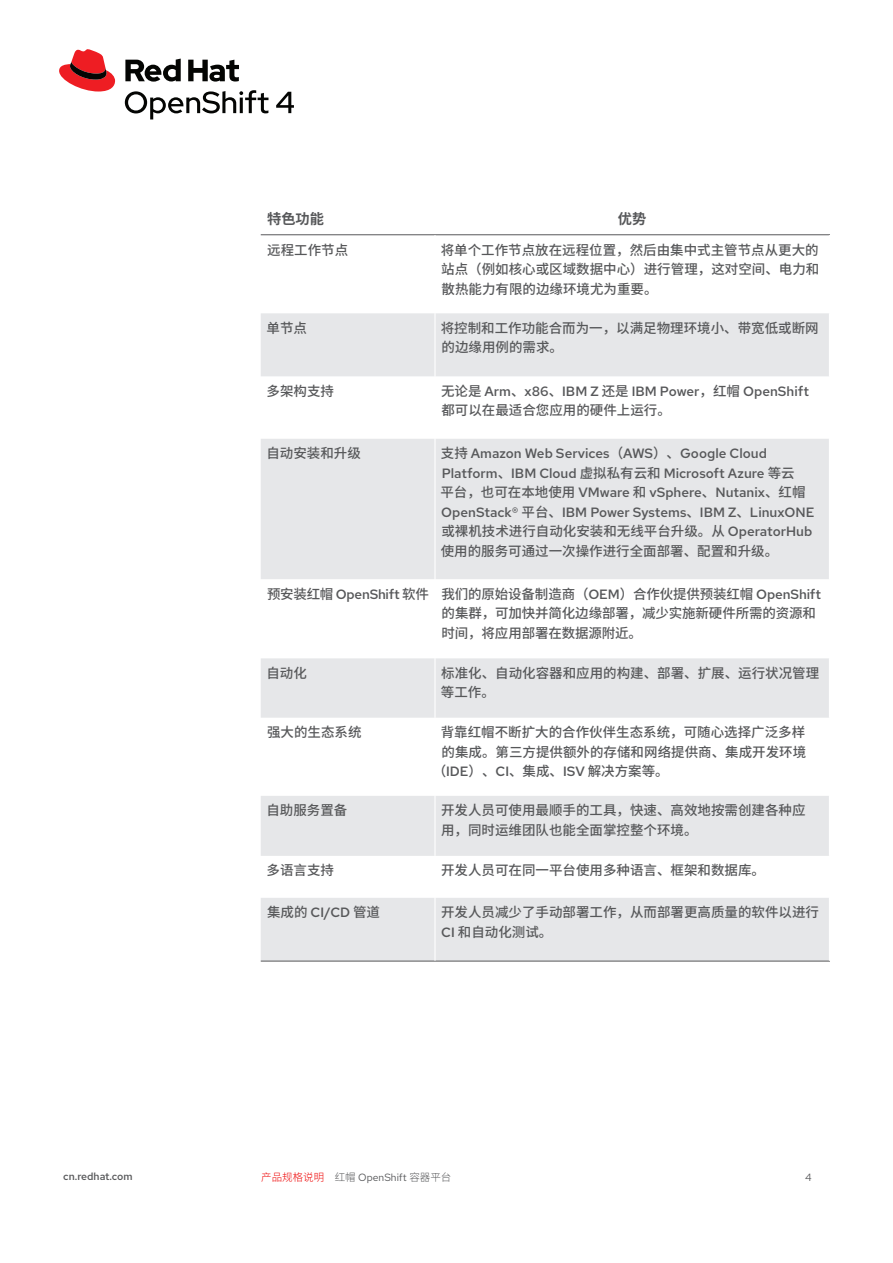
<style>
.page{position:relative;width:893px;height:1263px;background:#fff}
.page>*{position:absolute;margin:0;border:0;box-sizing:border-box;transform-origin:0 0}
.Main_-_Table_Subhead_1__left-aligned{font:700 14.25px "Noto Sans SC";color:#57585a}
.Main_-_Table_Body__left-aligned{font:500 13.5px/19.5px "Noto Sans SC";color:#57585a}
.Main_-_Table_Body__left-aligned-2{font:500 13.5px/19.5px "Red Hat Text";color:#57585a}
.Main_-_Table_Body__left-aligned-3{font:500 13.5px "Red Hat Text";letter-spacing:-.02em;color:#57585a}
.Footer_-_Running_Foot{font:10.5px "Red Hat Text";color:#57585a}
.t1{font:500 10.5px "Red Hat Text";color:#57585a}
.s1{font-family:"Red Hat Text"}
.s2{font-family:"Noto Sans SC"}
.s3{font-family:"Noto Sans SC";font-weight:300;color:#e00}
.s4{font-family:"Noto Sans SC";font-weight:300}
</style>
<div class="page">
<svg style="left:261px;top:313px;width:568px;height:648px;fill:#e6e7e9"></svg>
<hr style="left:261px;top:234px;width:174px;height:1px;background:#57585a">
<hr style="left:435px;top:234px;width:395px;height:1px;background:#57585a">
<hr style="left:261px;top:961px;width:174px;height:1px;background:#57585a">
<hr style="left:435px;top:961px;width:395px;height:1px;background:#57585a">
<hr style="left:434px;top:313px;width:2px;height:63px;background:#fff">
<hr style="left:434px;top:376px;width:2px;height:63px;background:#fff">
<hr style="left:434px;top:439px;width:2px;height:140px;background:#fff">
<hr style="left:434px;top:579px;width:2px;height:79px;background:#fff">
<hr style="left:434px;top:658px;width:2px;height:60px;background:#fff">
<hr style="left:434px;top:718px;width:2px;height:78px;background:#fff">
<hr style="left:434px;top:796px;width:2px;height:60px;background:#fff">
<hr style="left:434px;top:856px;width:2px;height:42px;background:#fff">
<hr style="left:434px;top:898px;width:2px;height:63px;background:#fff">
<svg style="left:125px;top:90px;width:143px;height:29px"></svg>
<svg style="left:276px;top:92px;width:18px;height:21px"></svg>
<svg style="left:59px;top:49px;width:56px;height:43px"></svg>
<svg style="left:125px;top:59px;width:114px;height:23px"></svg>
<p class="Main_-_Table_Subhead_1__left-aligned" style="left:267px;top:211px;width:58px">特色功能</p>
<p class="Main_-_Table_Subhead_1__left-aligned" style="left:618px;top:211px;width:30px">优势</p>
<p class="Main_-_Table_Body__left-aligned" style="left:267px;top:240px;width:82px">远程工作节点</p>
<p class="Main_-_Table_Body__left-aligned" style="left:441px;top:240px;width:380px;text-align:justify">将单个工作节点放在远程位置，然后由集中式主管节点从更大的站点（例如核心或区域数据中心）进行管理，这对空间、电力和散热能力有限的边缘环境尤为重要。</p>
<p class="Main_-_Table_Body__left-aligned" style="left:267px;top:318px;width:42px">单节点</p>
<p class="Main_-_Table_Body__left-aligned" style="left:441px;top:318px;width:380px">将控制和工作功能合而为一，以满足物理环境小、带宽低或断网的边缘用例的需求。</p>
<p class="Main_-_Table_Body__left-aligned" style="left:267px;top:381px;width:69px">多架构支持</p>
<p class="Main_-_Table_Body__left-aligned" style="left:441px;top:381px;width:370px">无论是 <span class="s1">Arm</span>、<span class="s1">x86</span>、<span class="s1">IBM Z</span> 还是 <span class="s1">IBM Power</span>，红帽 <span class="s1">OpenShift</span>都可以在最适合您应用的硬件上运行。</p>
<p class="Main_-_Table_Body__left-aligned" style="left:266px;top:444px;width:96px">自动安装和升级</p>
<p class="Main_-_Table_Body__left-aligned-2" style="left:440px;top:443px;width:376px"><span class="s2">支持</span> Amazon Web Services<span class="s2">（</span>AWS<span class="s2">）、</span>Google Cloud Platform<span class="s2">、</span>IBM Cloud <span class="s2">虚拟私有云和</span> Microsoft Azure <span class="s2">等云<br>平台，也可在本地使用</span> VMware <span class="s2">和</span> vSphere<span class="s2">、</span>Nutanix<span class="s2">、红帽</span>OpenStack® <span class="s2">平台、</span>IBM Power Systems<span class="s2">、</span>IBM Z<span class="s2">、</span>LinuxONE<span class="s2">或裸机技术进行自动化安装和无线平台升级。从</span> OperatorHub<span class="s2">使用的服务可通过一次操作进行全面部署、配置和升级。</span></p>
<p class="Main_-_Table_Body__left-aligned-3" style="left:267px;top:585px;width:163px"><span class="s2">预安装红帽</span> OpenShift <span class="s2">软件</span></p>
<p class="Main_-_Table_Body__left-aligned" style="left:441px;top:584px;width:381px">我们的原始设备制造商（<span class="s1">OEM</span>）合作伙提供预装红帽 <span class="s1">OpenShift</span>的集群，可加快并简化边缘部署，减少实施新硬件所需的资源和时间，将应用部署在数据源附近。</p>
<p class="Main_-_Table_Body__left-aligned" style="left:266px;top:663px;width:42px">自动化</p>
<p class="Main_-_Table_Body__left-aligned" style="left:441px;top:663px;width:380px">标准化、自动化容器和应用的构建、部署、扩展、运行状况管理等工作。</p>
<p class="Main_-_Table_Body__left-aligned" style="left:267px;top:723px;width:96px">强大的生态系统</p>
<p class="Main_-_Table_Body__left-aligned" style="left:441px;top:723px;width:366px">背靠红帽不断扩大的合作伙伴生态系统，可随心选择广泛多样</p>
<p class="Main_-_Table_Body__left-aligned" style="left:442px;top:742px;width:366px">的集成。第三方提供额外的存储和网络提供商、集成开发环境</p>
<p class="Main_-_Table_Body__left-aligned" style="left:433px;top:762px;width:238px">（<span class="s1">IDE</span>）、<span class="s1">CI</span>、集成、<span class="s1">ISV</span> 解决方案等。</p>
<p class="Main_-_Table_Body__left-aligned" style="left:266px;top:801px;width:82px">自助服务置备</p>
<p class="Main_-_Table_Body__left-aligned" style="left:441px;top:801px;width:366px">开发人员可使用最顺手的工具，快速、高效地按需创建各种应用，同时运维团队也能全面掌控整个环境。</p>
<p class="Main_-_Table_Body__left-aligned" style="left:267px;top:861px;width:69px">多语言支持</p>
<p class="Main_-_Table_Body__left-aligned" style="left:441px;top:861px;width:325px">开发人员可在同一平台使用多种语言、框架和数据库。</p>
<p class="Main_-_Table_Body__left-aligned" style="left:267px;top:903px;width:115px">集成的 <span class="s1">CI/CD</span> 管道</p>
<p class="Main_-_Table_Body__left-aligned" style="left:441px;top:903px;width:380px">开发人员减少了手动部署工作，从而部署更高质量的软件以进行<br><span class="s1">CI</span> 和自动化测试。</p>
<p class="t1" style="left:63px;top:1170px;width:71px">cn.redhat.com</p>
<p class="Footer_-_Running_Foot" style="left:261px;top:1170px;width:192px"><span class="s3">产品规格说明</span> <span class="s4">红帽</span> OpenShift <span class="s4">容器平台</span></p>
<p class="Footer_-_Running_Foot" style="left:805px;top:1170px;width:8px">4</p>
</div>
